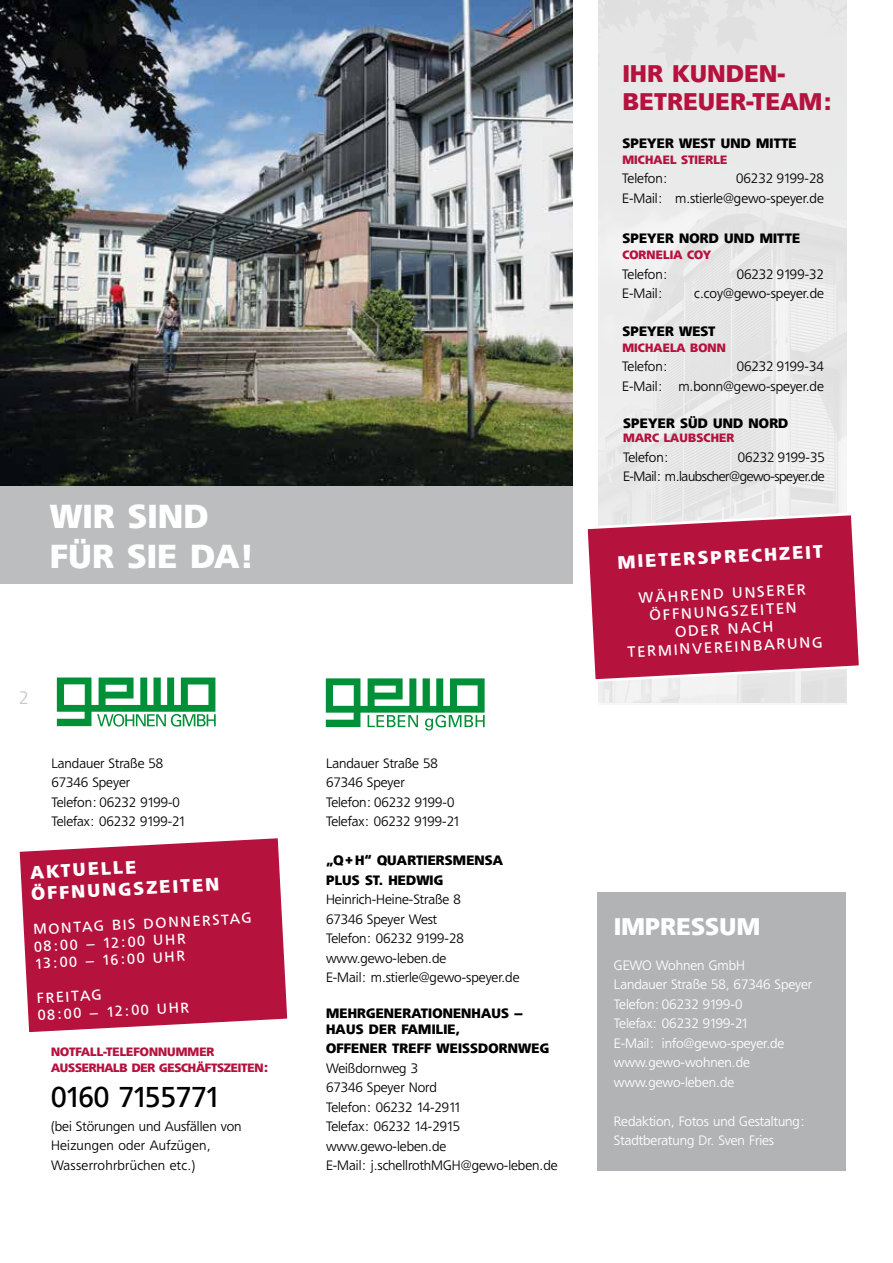
<style>
.page{position:relative;width:893px;height:1263px;background:#fff}
.page>*{position:absolute;margin:0;border:0;box-sizing:border-box;transform-origin:0 0}
.t1{font:700 33px/39.6px "Freeborn SB";letter-spacing:.02em;color:#fff}
.t2{font:28.5px "Freeborn SB";letter-spacing:-.02em;color:#000}
.t3{font:700 23.85px/28.7px "Freeborn SB";letter-spacing:.02em;color:#b5123e}
.t4{font:700 23.85px "Freeborn SB";letter-spacing:.015em;color:#fff}
.t5{font:700 18px/21.6px "Freeborn SB";color:#fff}
.t6{font:300 18px "Freeborn SB";color:#c9c8cc}
.t7{font:14.85px/17.9px "Freeborn SB";color:#fff;text-align:center}
.t8{font:14.25px/17.2px "Freeborn SB";color:#fff}
.t9{font:300 13.5px/19.5px "Freeborn SB";color:#000}
.t10{font:300 13.5px/19.5px "Freeborn SB";color:#fff}
.t11{font:700 13.5px/19.5px "Freeborn SB";letter-spacing:.015em;color:#000}
.t12{font:300 13.5px/19.5px "Freeborn SB";letter-spacing:.02em;color:#000}
.t13{font:300 13.5px/19.5px "Freeborn SB";letter-spacing:-.03em;color:#000;text-align:right}
.t14{font:700 12px/16.2px "Freeborn SB";letter-spacing:-.015em;color:#b5123e}
.t15{font:700 12px "Freeborn SB";letter-spacing:.005em;color:#b5123e}
.s1{font-size:13.5px}
</style>
<div class="page">
<div style="left:598px;top:0;width:248px;height:705px;background:#e9e9e9"></div>
<img style="left:0;top:0;width:573px;height:486px">
<div style="left:0;top:486px;width:573px;height:98px;background:#bbbdbe"></div>
<div style="left:597px;top:892px;width:249px;height:278px;background:#b1b3b4"></div>
<svg style="left:326px;top:678px;width:159px;height:52px"></svg>
<svg style="left:57px;top:677px;width:159px;height:49px"></svg>
<svg style="left:19px;top:838px;width:269px;height:195px;background:#bd2c53"></svg>
<svg style="left:587px;top:511px;width:272px;height:172px;background:#be3459"></svg>
<h1 class="t1" style="left:50px;top:496px;width:205px">WIR SIND<br>FÜR SIE DA!</h1>
<h3 class="t6" style="left:19px;top:687px;width:11px">2</h3>
<p class="t9" style="left:51px;top:753px;width:136px">Landauer Straße 58<br>67346 Speyer<br>Telefon: 06232 9199-0<br>Telefax: 06232 9199-21</p>
<h3 class="t5" style="left:30px;top:861px;width:189px;rotate:-3deg">AKTUELLE<br>ÖFFNUNGSZEITEN</h3>
<p class="t8" style="left:33px;top:921px;width:220px;rotate:-3deg">MONTAG BIS DONNERSTAG<br>08:00 – 12:00 UHR<br>13:00 – 16:00 UHR</p>
<p class="t8" style="left:36px;top:989px;width:153px;rotate:-3deg">FREITAG<br>08:00 – 12:00 UHR</p>
<p class="t14" style="left:51px;top:1044px;width:219px">NOTFALL-TELEFONNUMMER<br>AUSSERHALB DER GESCHÄFTSZEITEN<span class="s1">:</span></p>
<h2 class="t2" style="left:51px;top:1081px;width:172px">0160 7155771</h2>
<p class="t12" style="left:51px;top:1116px;width:192px">(bei Störungen und Ausfällen von<br>Heizungen oder Aufzügen,<br>Wasserrohrbrüchen etc.)</p>
<p class="t9" style="left:326px;top:753px;width:136px">Landauer Straße 58<br>67346 Speyer<br>Telefon: 06232 9199-0<br>Telefax: 06232 9199-21</p>
<p class="t11" style="left:326px;top:850px;width:178px">„Q+H“ QUARTIERSMENSA<br>PLUS ST. HEDWIG</p>
<p class="t9" style="left:326px;top:889px;width:195px">Heinrich-Heine-Straße 8<br>67346 Speyer West<br>Telefon: 06232 9199-28 www.gewo-leben.de<br>E-Mail: m.stierle@gewo-speyer.de</p>
<p class="t11" style="left:326px;top:1005px;width:198px;line-height:16.2px">MEHRGENERATIONENHAUS –<br>HAUS DER FAMILIE,</p>
<p class="t11" style="left:326px;top:1039px;width:225px">OFFENER TREFF WEISSDORNWEG</p>
<p class="t9" style="left:326px;top:1058px;width:233px">Weißdornweg 3<br>67346 Speyer Nord<br>Telefon: 06232 14-2911<br>Telefax: 06232 14-2915 www.gewo-leben.de<br>E-Mail: j.schellrothMGH@gewo-leben.de</p>
<h3 class="t3" style="left:623px;top:59px;width:212px">IHR KUNDEN-<br>BETREUER-TEAM:</h3>
<p class="t11" style="left:622px;top:133px;width:176px">SPEYER WEST UND MITTE</p>
<p class="t15" style="left:622px;top:153px;width:106px">MICHAEL STIERLE</p>
<p class="t9" style="left:622px;top:169px;width:47px">Telefon:</p>
<p class="t9" style="left:622px;top:169px;width:203px;text-align:right">06232 9199-28<br>E-Mail: m.stierle@gewo-speyer.de</p>
<p class="t11" style="left:622px;top:228px;width:179px">SPEYER NORD UND MITTE</p>
<p class="t15" style="left:622px;top:248px;width:90px">CORNELIA COY</p>
<p class="t9" style="left:622px;top:264px;width:47px">Telefon:</p>
<p class="t9" style="left:737px;top:264px;width:89px">06232 9199-32</p>
<p class="t9" style="left:622px;top:284px;width:42px">E-Mail:</p>
<p class="t9" style="left:694px;top:284px;width:131px">c.coy@gewo-speyer.de</p>
<p class="t11" style="left:622px;top:321px;width:95px">SPEYER WEST</p>
<p class="t15" style="left:622px;top:341px;width:105px">MICHAELA BONN</p>
<p class="t9" style="left:622px;top:357px;width:47px">Telefon:</p>
<p class="t9" style="left:622px;top:357px;width:203px;text-align:right">06232 9199-34<br>E-Mail: m.bonn@gewo-speyer.de</p>
<p class="t11" style="left:623px;top:413px;width:167px">SPEYER SÜD UND NORD</p>
<p class="t15" style="left:623px;top:431px;width:113px">MARC LAUBSCHER</p>
<p class="t9" style="left:623px;top:447px;width:47px">Telefon:</p>
<p class="t13" style="left:623px;top:447px;width:203px">06232 9199-35<br>E-Mail: m.laubscher@gewo-speyer.de</p>
<h3 class="t5" style="left:617px;top:551px;width:207px;rotate:-3deg">MIETERSPRECHZEIT</h3>
<p class="t7" style="left:624px;top:590px;width:197px;rotate:-3deg">WÄHREND UNSERER<br>ÖFFNUNGSZEITEN<br>ODER NACH<br>TERMINVEREINBARUNG</p>
<h3 class="t4" style="left:614px;top:913px;width:148px">IMPRESSUM</h3>
<p class="t10" style="left:614px;top:955px;width:200px">GEWO Wohnen GmbH<br>Landauer Straße 58, 67346 Speyer<br>Telefon: 06232 9199-0<br>Telefax: 06232 9199-21<br>E-Mail: info@gewo-speyer.de www.gewo-wohnen.de www.gewo-leben.de</p>
<p class="t10" style="left:614px;top:1111px;width:193px">Redaktion, Fotos und Gestaltung:<br>Stadtberatung Dr. Sven Fries</p>
</div>
